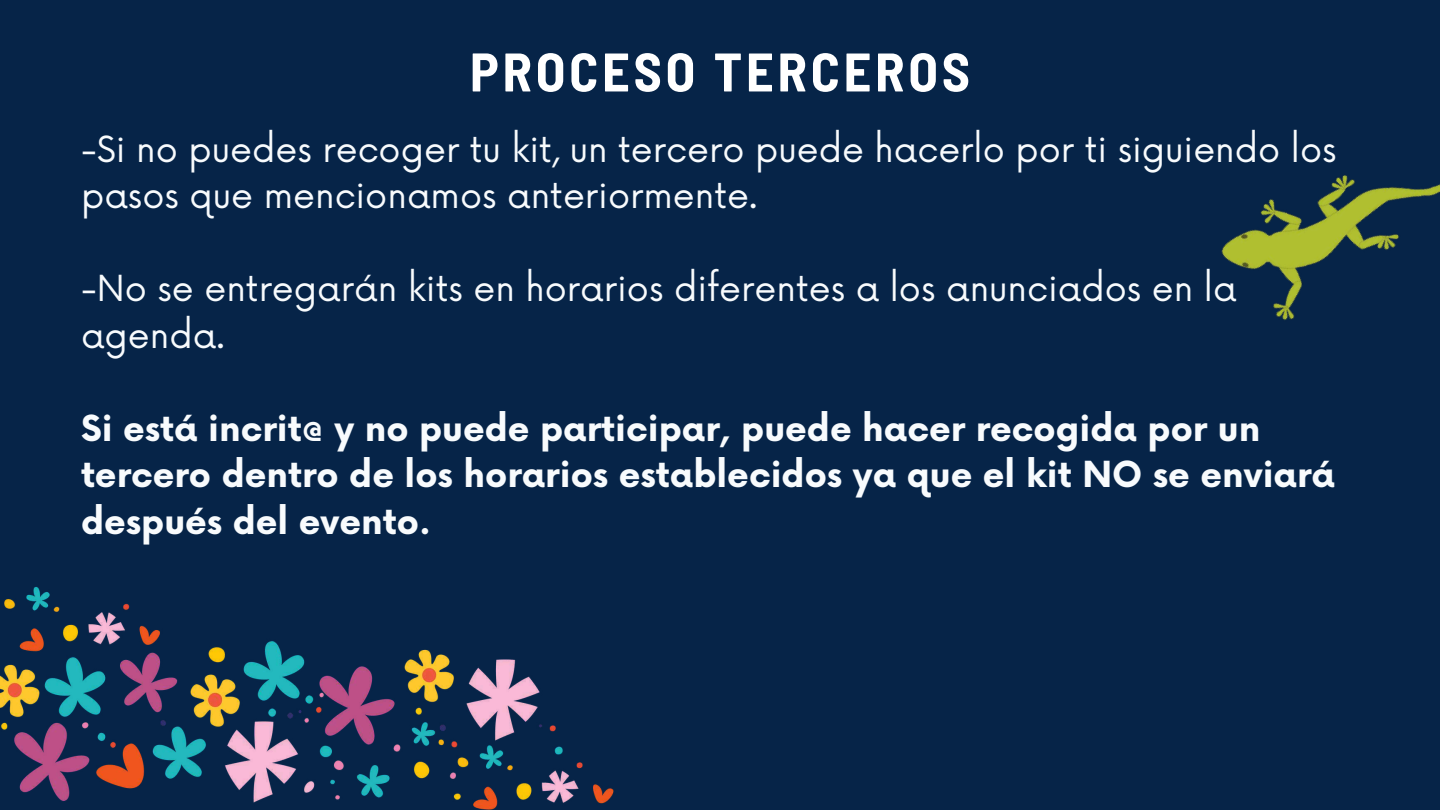
<style>
.page{position:relative;width:1440px;height:810px;background:#062448}
.page>*{position:absolute;margin:0;border:0;box-sizing:border-box;transform-origin:0 0}
.t1{font:700 semi-condensed 54.2px "Barlow";letter-spacing:.07em;color:#fff}
.t2{font:35px/46.5px "Now";color:#f8fbfd}
.t3{font:700 35px/46.5px "Now";color:#f8fbfd}
</style>
<div class="page">
<img style="left:0;top:587px;width:614px;height:223px">
<img style="left:1221px;top:175px;width:219px;height:145px">
<h1 class="t1" style="left:470px;top:37px;width:502px">PROCESO TERCEROS</h1>
<p class="t2" style="left:81px;top:128px;width:1257px">-Si no puedes recoger tu kit, un tercero puede hacerlo por ti siguiendo los pasos que mencionamos anteriormente.</p>
<p class="t2" style="left:81px;top:267px;width:1157px">-No se entregarán kits en horarios diferentes a los anunciados en la agenda.</p>
<p class="t3" style="left:81px;top:407px;width:1256px">Si está incrit@ y no puede participar, puede hacer recogida por un tercero dentro de los horarios establecidos ya que el kit NO se enviará después del evento.</p>
</div>
